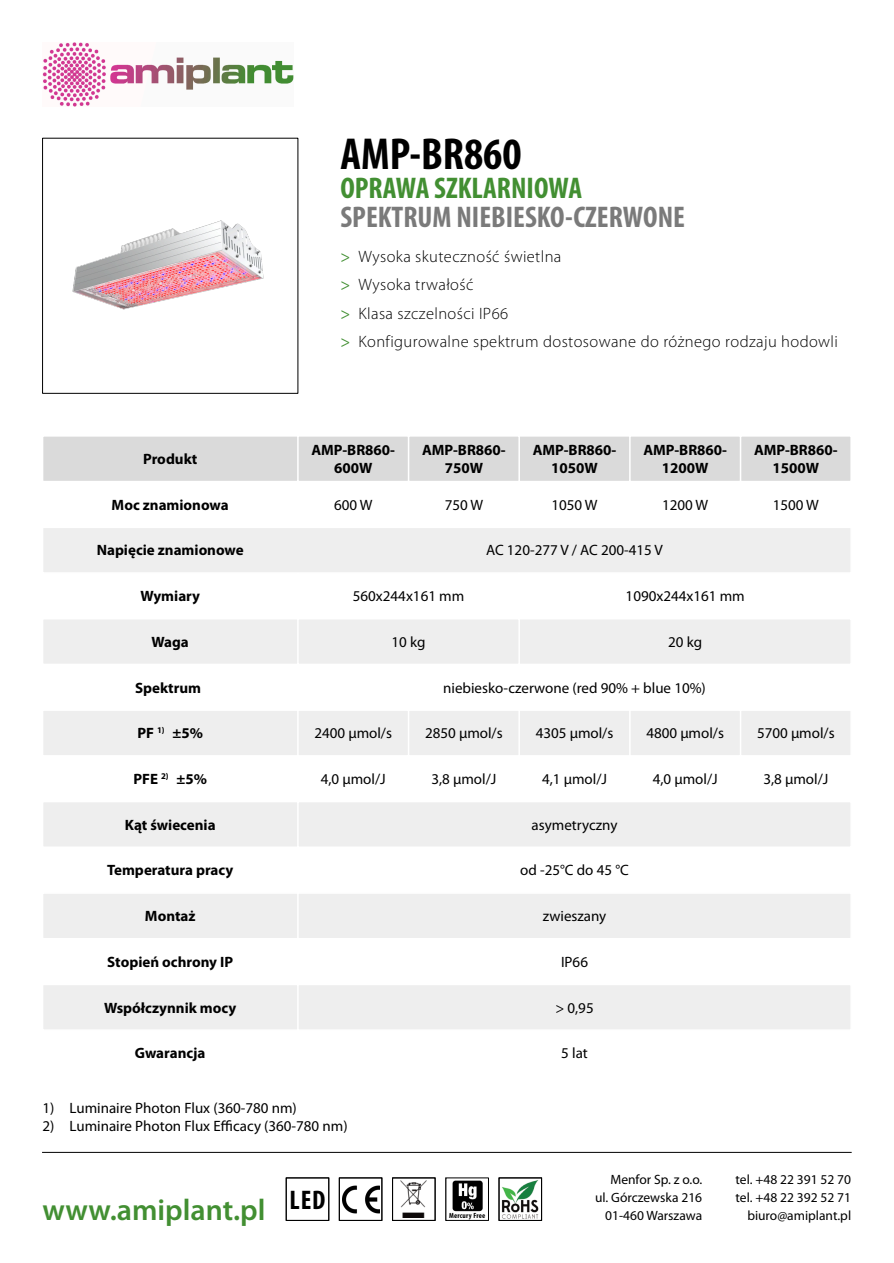
<style>
.page{position:relative;width:894px;height:1263px;background:#fff}
.page>*{position:absolute;margin:0;border:0;box-sizing:border-box;transform-origin:0 0}
.t1{font:700 condensed 45px "Myriad Pro";color:#000}
.t2{font:700 condensed 30px "Myriad Pro";color:#7a7a7a}
.t3{font:700 condensed 30px "Myriad Pro";color:#428f32}
.t4{font:600 30px "Myriad Pro";color:#428f32}
.t5{font:700 condensed 27px "Myriad Pro";color:#000}
.t6{font:300 16.5px/28.5px "Myriad Pro";letter-spacing:.025em;color:#000}
.t7{font:15px "Myriad Pro";color:#000}
.t8{font:700 15px/18px "Myriad Pro";color:#000;text-align:center}
.t9{font:13.5px/18px "Myriad Pro";color:#000;text-align:right}
.t10{font:700 condensed 7.5px "Myriad Pro";letter-spacing:.03em;color:#000}
.s1{font-weight:400;color:#428f32}
</style>
<div class="page">
<hr style="left:43px;top:1152px;width:807px;height:1px;background:#000">
<img style="left:501px;top:1180px;width:38px;height:39px">
<div style="left:498px;top:1177px;width:43px;height:44px;border:1px solid #000"></div>
<img style="left:452px;top:1180px;width:31px;height:32px">
<div style="left:445px;top:1177px;width:43px;height:44px;border:1px solid #000"></div>
<img style="left:400px;top:1181px;width:27px;height:36px">
<div style="left:392px;top:1177px;width:43px;height:44px;border:1px solid #000"></div>
<img style="left:342px;top:1185px;width:37px;height:29px">
<div style="left:339px;top:1177px;width:43px;height:44px;border:1px solid #000"></div>
<div style="left:286px;top:1177px;width:43px;height:44px;border:1px solid #000"></div>
<div style="left:43px;top:436px;width:807px;height:46px;background:#dadada"></div>
<svg style="left:43px;top:528px;width:807px;height:501px;fill:#eee"></svg>
<hr style="left:297px;top:436px;width:1px;height:46px;background:#fff">
<hr style="left:407px;top:436px;width:2px;height:91px;background:#fff">
<hr style="left:518px;top:436px;width:2px;height:91px;background:#fff">
<hr style="left:629px;top:436px;width:1px;height:91px;background:#fff">
<hr style="left:739px;top:436px;width:2px;height:91px;background:#fff">
<hr style="left:297px;top:573px;width:1px;height:503px;background:#fff">
<hr style="left:518px;top:573px;width:2px;height:91px;background:#fff">
<hr style="left:407px;top:710px;width:2px;height:91px;background:#fff">
<hr style="left:518px;top:710px;width:2px;height:91px;background:#fff">
<hr style="left:629px;top:710px;width:1px;height:91px;background:#fff">
<hr style="left:739px;top:710px;width:2px;height:91px;background:#fff">
<hr style="left:43px;top:435px;width:807px;height:2px;background:#fff">
<hr style="left:43px;top:481px;width:807px;height:1px;background:#fff">
<hr style="left:43px;top:572px;width:807px;height:2px;background:#fff">
<hr style="left:43px;top:618px;width:807px;height:1px;background:#fff">
<hr style="left:43px;top:664px;width:807px;height:1px;background:#fff">
<hr style="left:43px;top:709px;width:807px;height:2px;background:#fff">
<hr style="left:43px;top:755px;width:807px;height:2px;background:#fff">
<hr style="left:43px;top:801px;width:807px;height:1px;background:#fff">
<hr style="left:43px;top:846px;width:807px;height:2px;background:#fff">
<hr style="left:43px;top:892px;width:807px;height:2px;background:#fff">
<hr style="left:43px;top:938px;width:807px;height:1px;background:#fff">
<hr style="left:43px;top:984px;width:807px;height:1px;background:#fff">
<img style="left:43px;top:43px;width:250px;height:63px">
<img style="left:72px;top:220px;width:192px;height:90px">
<div style="left:42px;top:138px;width:256px;height:256px;border:1px solid #000"></div>
<h1 class="t1" style="left:340px;top:136px;width:182px">AMP-BR860</h1>
<h2 class="t3" style="left:340px;top:176px;width:243px">OPRAWA SZKLARNIOWA</h2>
<h2 class="t2" style="left:340px;top:205px;width:346px">SPEKTRUM NIEBIESKO-CZERWONE</h2>
<p class="t6" style="left:340px;top:243px;width:499px"><span class="s1">&gt;</span> Wysoka skuteczność świetlna<br><span class="s1">&gt;</span> Wysoka trwałość<br><span class="s1">&gt;</span> Klasa szczelności IP66<br><span class="s1">&gt;</span> Konfigurowalne spektrum dostosowane do różnego rodzaju hodowli</p>
<p class="t8" style="left:143px;top:451px;width:56px">Produkt</p>
<p class="t8" style="left:311px;top:442px;width:85px">AMP-BR860-<br>600W</p>
<p class="t8" style="left:422px;top:442px;width:85px">AMP-BR860-<br>750W</p>
<p class="t8" style="left:532px;top:442px;width:85px">AMP-BR860-<br>1050W</p>
<p class="t8" style="left:643px;top:442px;width:85px">AMP-BR860-<br>1200W</p>
<p class="t8" style="left:753px;top:442px;width:85px">AMP-BR860-<br>1500W</p>
<p class="t8" style="left:112px;top:497px;width:119px">Moc znamionowa</p>
<p class="t7" style="left:334px;top:498px;width:40px">600 W</p>
<p class="t7" style="left:444px;top:498px;width:40px">750 W</p>
<p class="t7" style="left:551px;top:498px;width:48px">1050 W</p>
<p class="t7" style="left:662px;top:498px;width:48px">1200 W</p>
<p class="t7" style="left:772px;top:498px;width:48px">1500 W</p>
<p class="t8" style="left:97px;top:543px;width:148px">Napięcie znamionowe</p>
<p class="t7" style="left:486px;top:544px;width:178px">AC 120-277 V / AC 200-415 V</p>
<p class="t8" style="left:140px;top:588px;width:61px">Wymiary</p>
<p class="t7" style="left:353px;top:590px;width:113px">560x244x161 mm</p>
<p class="t7" style="left:625px;top:590px;width:121px">1090x244x161 mm</p>
<p class="t8" style="left:151px;top:634px;width:39px">Waga</p>
<p class="t7" style="left:391px;top:636px;width:35px">10 kg</p>
<p class="t7" style="left:668px;top:636px;width:35px">20 kg</p>
<p class="t8" style="left:135px;top:680px;width:67px">Spektrum</p>
<p class="t7" style="left:443px;top:681px;width:264px">niebiesko-czerwone (red 90% + blue 10%)</p>
<p class="t8" style="left:137px;top:726px;width:67px">PF <sup>1)</sup> ±5%</p>
<p class="t7" style="left:314px;top:727px;width:79px">2400 μmol/s</p>
<p class="t7" style="left:425px;top:727px;width:79px">2850 μmol/s</p>
<p class="t7" style="left:535px;top:727px;width:79px">4305 μmol/s</p>
<p class="t7" style="left:646px;top:727px;width:79px">4800 μmol/s</p>
<p class="t7" style="left:756px;top:727px;width:79px">5700 μmol/s</p>
<p class="t8" style="left:133px;top:771px;width:75px">PFE <sup>2)</sup> ±5%</p>
<p class="t7" style="left:320px;top:773px;width:66px">4,0 μmol/J</p>
<p class="t7" style="left:431px;top:773px;width:66px">3,8 μmol/J</p>
<p class="t7" style="left:542px;top:773px;width:66px">4,1 μmol/J</p>
<p class="t7" style="left:652px;top:773px;width:66px">4,0 μmol/J</p>
<p class="t7" style="left:763px;top:773px;width:66px">3,8 μmol/J</p>
<p class="t8" style="left:125px;top:817px;width:92px">Kąt świecenia</p>
<p class="t7" style="left:531px;top:818px;width:87px">asymetryczny</p>
<p class="t8" style="left:107px;top:863px;width:128px">Temperatura pracy</p>
<p class="t7" style="left:520px;top:864px;width:110px">od -25°C do 45 °C</p>
<p class="t8" style="left:145px;top:908px;width:52px">Montaż</p>
<p class="t7" style="left:542px;top:910px;width:65px">zwieszany</p>
<p class="t8" style="left:107px;top:954px;width:127px">Stopień ochrony IP</p>
<p class="t7" style="left:561px;top:956px;width:28px">IP66</p>
<p class="t8" style="left:104px;top:1000px;width:134px">Współczynnik mocy</p>
<p class="t7" style="left:555px;top:1001px;width:40px">&gt; 0,95</p>
<p class="t8" style="left:135px;top:1045px;width:72px">Gwarancja</p>
<p class="t7" style="left:561px;top:1047px;width:28px">5 lat</p>
<p class="t7" style="left:43px;top:1102px;width:256px">1) Luminaire Photon Flux (360-780 nm)</p>
<p class="t7" style="left:43px;top:1120px;width:306px">2) Luminaire Photon Flux Efficacy (360-780 nm)</p>
<h2 class="t4" style="left:43px;top:1198px;width:224px">www.amiplant.pl</h2>
<h3 class="t5" style="left:289px;top:1188px;width:37px">LED</h3>
<p class="t9" style="left:595px;top:1172px;width:109px">Menfor Sp. z o.o. ul. Górczewska 216</p>
<p class="t10" style="left:449px;top:1212px;width:38px">Mercury Free</p>
<p class="t9" style="left:605px;top:1208px;width:98px">01-460 Warszawa</p>
<p class="t9" style="left:735px;top:1172px;width:117px">tel. +48 22 391 52 70 tel. +48 22 392 52 71 biuro@amiplant.pl</p>
</div>
